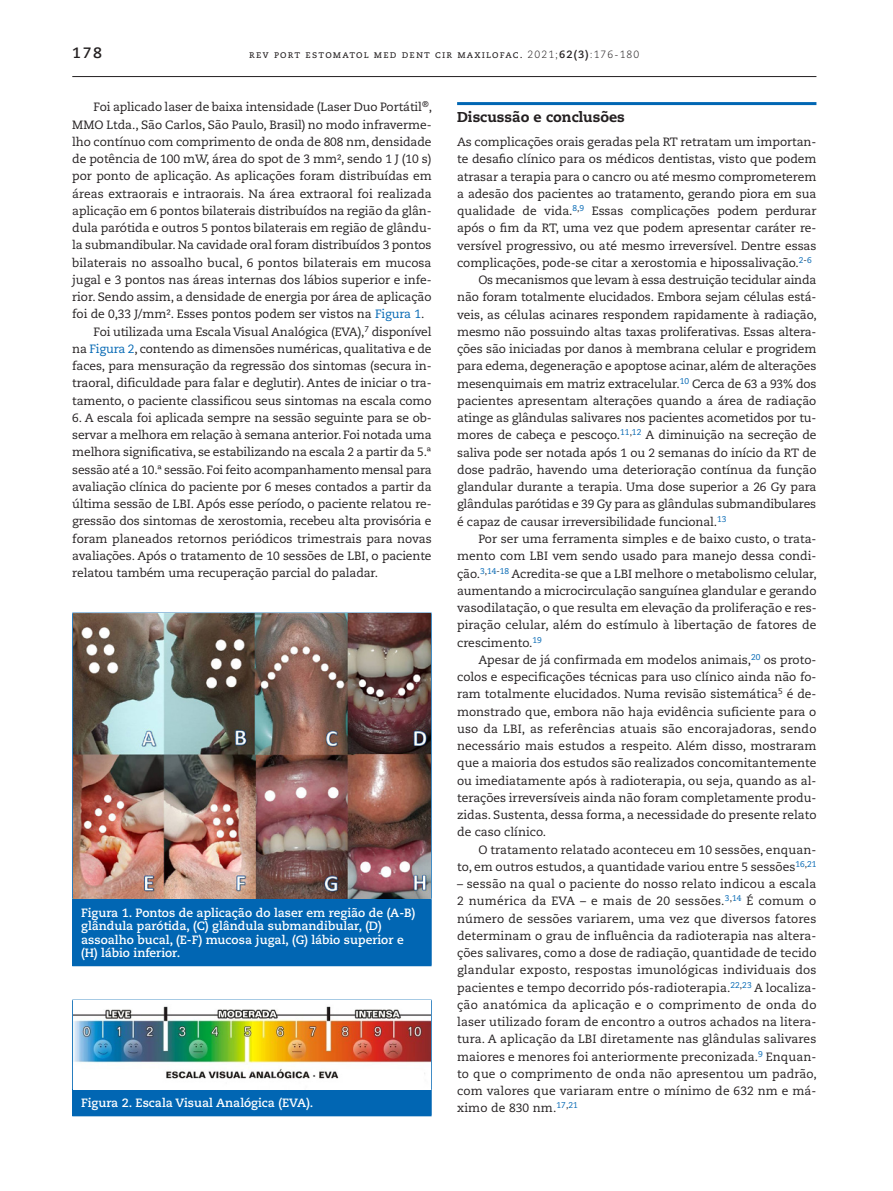
<style>
.page{position:relative;width:893px;height:1191px;background:#fff}
.page>*{position:absolute;margin:0;border:0;box-sizing:border-box;transform-origin:0 0}
.t1{font:700 15px "Caecilia LT Std";color:#231f20}
.t2{font:800 14.25px "Caecilia LT Std";color:#231f20}
.t3{font:12px/17.2px "Caecilia LT Std";letter-spacing:-.005em;color:#231f20;text-align:justify}
.t4{font:700 12px/13.5px "Caecilia LT Std";color:#fff}
.t5{font:10.5px "Caecilia LT Std";letter-spacing:.105em;color:#231f20}
.s1{font-weight:300}
.s2{font-weight:700}
.s3{color:#0166b3}
</style>
<div class="page">
<hr style="left:457px;top:102px;width:359px;height:3px;background:#0166b3">
<div style="left:73px;top:899px;width:358px;height:66px;background:#0166b3"></div>
<hr style="left:72px;top:613px;width:1px;height:285px;background:#0166b3">
<hr style="left:72px;top:612px;width:360px;height:1px;background:#0166b3">
<hr style="left:431px;top:613px;width:1px;height:285px;background:#0166b3">
<hr style="left:72px;top:899px;width:1px;height:66px;background:#0166b3">
<hr style="left:72px;top:898px;width:360px;height:1px;background:#0166b3">
<hr style="left:431px;top:899px;width:1px;height:66px;background:#0166b3">
<hr style="left:72px;top:965px;width:360px;height:1px;background:#0166b3">
<img style="left:73px;top:613px;width:358px;height:285px">
<div style="left:73px;top:1089px;width:358px;height:26px;background:#0166b3"></div>
<hr style="left:72px;top:1000px;width:1px;height:89px;background:#0166b3">
<hr style="left:72px;top:999px;width:360px;height:1px;background:#0166b3">
<hr style="left:431px;top:1000px;width:1px;height:89px;background:#0166b3">
<svg style="left:72px;top:1090px;width:1px;height:25px"></svg>
<hr style="left:72px;top:1089px;width:360px;height:1px;background:#0166b3">
<svg style="left:431px;top:1090px;width:1px;height:25px"></svg>
<hr style="left:72px;top:1115px;width:360px;height:1px;background:#0166b3">
<img style="left:73px;top:1006px;width:358px;height:73px">
<hr style="left:72px;top:76px;width:744px;height:1px;background:#231f20">
<p class="t1" style="left:72px;top:44px;width:31px">178</p>
<p class="t5" style="left:249px;top:49px;width:392px">rev port estomatol med dent cir maxilofac. <span class="s1">2021;</span><span class="s2">62(3)</span><span class="s1">:176-180</span></p>
<p class="t3" style="left:94px;top:99px;width:340px">Foi aplicado laser de baixa intensidade (Laser Duo Portátil<sup>®</sup>,</p>
<p class="t3" style="left:72px;top:116px;width:361px">MMO Ltda., São Carlos, São Paulo, Brasil) no modo infraverme-</p>
<p class="t3" style="left:72px;top:133px;width:361px">lho contínuo com comprimento de onda de 808 nm, densidade</p>
<p class="t3" style="left:72px;top:150px;width:361px">de potência de 100 mW, área do spot de 3 mm², sendo 1 J (10 s)</p>
<p class="t3" style="left:72px;top:168px;width:361px">por ponto de aplicação. As aplicações foram distribuídas em</p>
<p class="t3" style="left:72px;top:185px;width:361px">áreas extraorais e intraorais. Na área extraoral foi realizada</p>
<p class="t3" style="left:72px;top:202px;width:361px">aplicação em 6 pontos bilaterais distribuídos na região da glân-</p>
<p class="t3" style="left:72px;top:219px;width:361px">dula parótida e outros 5 pontos bilaterais em região de glându-</p>
<p class="t3" style="left:72px;top:237px;width:361px">la submandibular. Na cavidade oral foram distribuídos 3 pontos</p>
<p class="t3" style="left:72px;top:254px;width:361px">bilaterais no assoalho bucal, 6 pontos bilaterais em mucosa</p>
<p class="t3" style="left:72px;top:271px;width:361px">jugal e 3 pontos nas áreas internas dos lábios superior e infe-</p>
<p class="t3" style="left:72px;top:288px;width:361px">rior. Sendo assim, a densidade de energia por área de aplicação</p>
<p class="t3" style="left:72px;top:306px;width:354px">foi de 0,33 J/mm². Esses pontos podem ser vistos na <span class="s3">Figura 1</span>.</p>
<p class="t3" style="left:94px;top:323px;width:340px">Foi utilizada uma Escala Visual Analógica (EVA),<sup>7</sup> disponível</p>
<p class="t3" style="left:72px;top:340px;width:361px">na <span class="s3">Figura 2</span>, contendo as dimensões numéricas, qualitativa e de</p>
<p class="t3" style="left:72px;top:357px;width:361px">faces, para mensuração da regressão dos sintomas (secura in-</p>
<p class="t3" style="left:72px;top:375px;width:361px">traoral, dificuldade para falar e deglutir). Antes de iniciar o tra-</p>
<p class="t3" style="left:72px;top:392px;width:361px">tamento, o paciente classificou seus sintomas na escala como</p>
<p class="t3" style="left:72px;top:409px;width:361px">6. A escala foi aplicada sempre na sessão seguinte para se ob&shy;servar a melhora em relação à semana anterior. Foi notada uma melhora significativa, se estabilizando na escala 2 a partir da 5.ª sessão até a 10.ª sessão. Foi feito acompanhamento mensal para avaliação clínica do paciente por 6 meses contados a partir da última sessão de LBI. Após esse período, o paciente relatou re&shy;gressão dos sintomas de xerostomia, recebeu alta provisória e foram planeados retornos periódicos trimestrais para novas avaliações. Após o tratamento de 10 sessões de LBI, o paciente relatou também uma recuperação parcial do paladar.</p>
<p class="t4" style="left:81px;top:906px;width:336px">Figura 1. Pontos de aplicação do laser em região de (A-‑ B) glândula parótida, (C) glândula submandibular, (D) assoalho bucal, (E-‑ F) mucosa jugal, (G) lábio superior e (H) lábio inferior.</p>
<p class="t4" style="left:81px;top:1096px;width:234px">Figura 2. Escala Visual Analógica (EVA).</p>
<p class="t2" style="left:457px;top:108px;width:169px">Discussão e conclusões</p>
<p class="t3" style="left:457px;top:133px;width:361px">As complicações orais geradas pela RT retratam um importan-</p>
<p class="t3" style="left:457px;top:151px;width:361px">te desafio clínico para os médicos dentistas, visto que podem</p>
<p class="t3" style="left:457px;top:168px;width:361px">atrasar a terapia para o cancro ou até mesmo comprometerem</p>
<p class="t3" style="left:457px;top:185px;width:361px">a adesão dos pacientes ao tratamento, gerando piora em sua</p>
<p class="t3" style="left:457px;top:202px;width:361px">qualidade de vida.<sup>8</sup><sup>,</sup><sup>9</sup> Essas complicações podem perdurar</p>
<p class="t3" style="left:457px;top:220px;width:361px">após o fim da RT, uma vez que podem apresentar caráter re-</p>
<p class="t3" style="left:457px;top:237px;width:361px">versível progressivo, ou até mesmo irreversível. Dentre essas</p>
<p class="t3" style="left:457px;top:254px;width:356px">complicações, pode-‑ se citar a xerostomia e hipossalivação.<sup>2</sup><sup>-‑</sup> <sup>6</sup></p>
<p class="t3" style="left:478px;top:271px;width:339px">Os mecanismos que levam à essa destruição tecidular ainda</p>
<p class="t3" style="left:457px;top:289px;width:361px">não foram totalmente elucidados. Embora sejam células está-</p>
<p class="t3" style="left:457px;top:306px;width:361px">veis, as células acinares respondem rapidamente à radiação,</p>
<p class="t3" style="left:457px;top:323px;width:361px">mesmo não possuindo altas taxas proliferativas. Essas altera-</p>
<p class="t3" style="left:457px;top:340px;width:361px">ções são iniciadas por danos à membrana celular e progridem</p>
<p class="t3" style="left:457px;top:358px;width:361px">para edema, degeneração e apoptose acinar, além de alterações</p>
<p class="t3" style="left:457px;top:375px;width:361px">mesenquimais em matriz extracelular.<sup>10</sup> Cerca de 63 a 93% dos</p>
<p class="t3" style="left:457px;top:392px;width:361px">pacientes apresentam alterações quando a área de radiação</p>
<p class="t3" style="left:457px;top:409px;width:361px">atinge as glândulas salivares nos pacientes acometidos por tu-</p>
<p class="t3" style="left:457px;top:427px;width:361px">mores de cabeça e pescoço.<sup>11</sup><sup>,</sup><sup>12</sup> A diminuição na secreção de</p>
<p class="t3" style="left:457px;top:444px;width:361px">saliva pode ser notada após 1 ou 2 semanas do início da RT de</p>
<p class="t3" style="left:457px;top:461px;width:361px">dose padrão, havendo uma deterioração contínua da função</p>
<p class="t3" style="left:457px;top:478px;width:361px">glandular durante a terapia. Uma dose superior a 26 Gy para</p>
<p class="t3" style="left:457px;top:496px;width:361px">glândulas parótidas e 39 Gy para as glândulas submandibulares</p>
<p class="t3" style="left:457px;top:513px;width:271px">é capaz de causar irreversibilidade funcional.<sup>13</sup></p>
<p class="t3" style="left:478px;top:530px;width:340px">Por ser uma ferramenta simples e de baixo custo, o trata-</p>
<p class="t3" style="left:457px;top:547px;width:361px">mento com LBI vem sendo usado para manejo dessa condi-</p>
<p class="t3" style="left:457px;top:565px;width:361px">ção.<sup>3</sup><sup>,</sup><sup>14</sup><sup>‑</sup><sup>18</sup> Acredita-‑ se que a LBI melhore o metabolismo celular,</p>
<p class="t3" style="left:457px;top:582px;width:361px">aumentando a microcirculação sanguínea glandular e gerando</p>
<p class="t3" style="left:457px;top:599px;width:361px">vasodilatação, o que resulta em elevação da proliferação e res-</p>
<p class="t3" style="left:457px;top:616px;width:361px">piração celular, além do estímulo à libertação de fatores de</p>
<p class="t3" style="left:457px;top:634px;width:86px">crescimento.<sup>19</sup></p>
<p class="t3" style="left:478px;top:651px;width:340px">Apesar de já confirmada em modelos animais,<sup>20</sup> os proto-</p>
<p class="t3" style="left:457px;top:668px;width:361px">colos e especificações técnicas para uso clínico ainda não fo-</p>
<p class="t3" style="left:457px;top:685px;width:361px">ram totalmente elucidados. Numa revisão sistemática<sup>5</sup> é de-</p>
<p class="t3" style="left:457px;top:703px;width:361px">monstrado que, embora não haja evidência suficiente para o</p>
<p class="t3" style="left:457px;top:720px;width:361px">uso da LBI, as referências atuais são encorajadoras, sendo</p>
<p class="t3" style="left:457px;top:737px;width:361px">necessário mais estudos a respeito. Além disso, mostraram</p>
<p class="t3" style="left:457px;top:754px;width:361px">que a maioria dos estudos são realizados concomitantemente</p>
<p class="t3" style="left:457px;top:772px;width:361px">ou imediatamente após à radioterapia, ou seja, quando as al-</p>
<p class="t3" style="left:457px;top:789px;width:361px">terações irreversíveis ainda não foram completamente produ-</p>
<p class="t3" style="left:457px;top:806px;width:361px">zidas. Sustenta, dessa forma, a necessidade do presente relato</p>
<p class="t3" style="left:457px;top:823px;width:91px">de caso clínico.</p>
<p class="t3" style="left:478px;top:841px;width:339px">O tratamento relatado aconteceu em 10 sessões, enquan-</p>
<p class="t3" style="left:457px;top:858px;width:361px">to, em outros estudos, a quantidade variou entre 5 sessões<sup>16</sup><sup>,</sup><sup>21</sup></p>
<p class="t3" style="left:457px;top:875px;width:361px">– sessão na qual o paciente do nosso relato indicou a escala 2 numérica da EVA – e mais de 20 sessões.<sup>3</sup><sup>,</sup><sup>14</sup> É comum o número de sessões variarem, uma vez que diversos fatores determinam o grau de influência da radioterapia nas altera&shy;ções salivares, como a dose de radiação, quantidade de tecido glandular exposto, respostas imunológicas individuais dos pacientes e tempo decorrido pós-‑radioterapia.<sup>22</sup><sup>,</sup><sup>23</sup> A localiza&shy;ção anatómica da aplicação e o comprimento de onda do laser utilizado foram de encontro a outros achados na litera&shy;tura. A aplicação da LBI diretamente nas glândulas salivares maiores e menores foi anteriormente preconizada.<sup>9</sup> Enquan&shy;to que o comprimento de onda não apresentou um padrão, com valores que variaram entre o mínimo de 632 nm e má&shy;ximo de 830 nm.<sup>17</sup><sup>,</sup><sup>21</sup></p>
</div>
